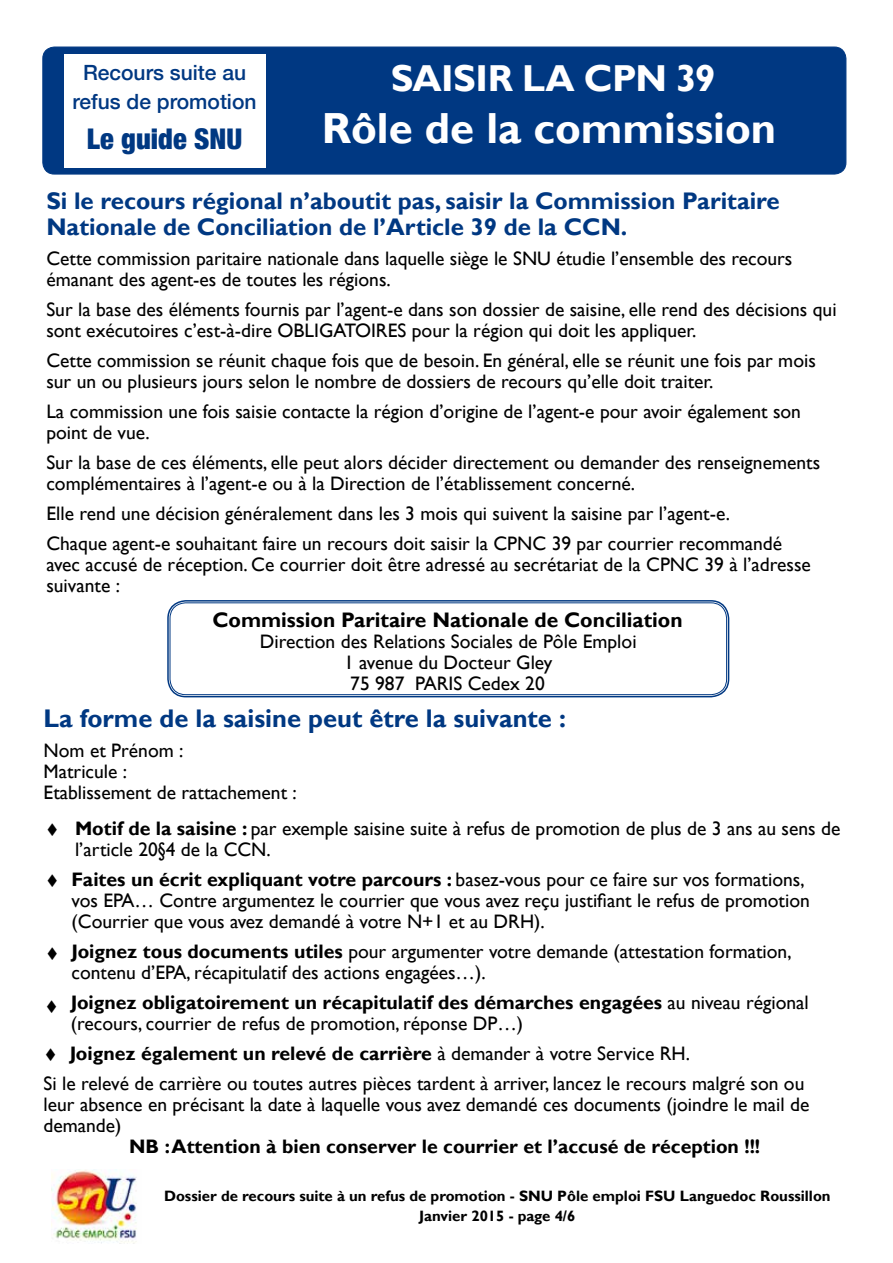
<style>
.page{position:relative;width:893px;height:1263px;background:#fff}
.page>*{position:absolute;margin:0;border:0;box-sizing:border-box;transform-origin:0 0}
.t1{font:700 43.5px "Gill Sans";color:#fff}
.t2{font:700 37.5px "Gill Sans";letter-spacing:-.01em;color:#fff}
.t3{font:900 condensed 28.5px "Helvetica Neue";color:#003882}
.t4{font:700 25.5px "Gill Sans";color:#003882}
.t5{font:700 24px/25.5px "Gill Sans";color:#003882}
.t6{font:700 21px "Gill Sans";color:#000}
.t7{font:500 21px/28.5px "Helvetica Neue";color:#003882;text-align:center}
.t8{font:19.5px/21px "Gill Sans";color:#000}
.t9{font:700 19.5px "Gill Sans";color:#000}
.t10{font:700 15px/19.5px "Gill Sans";color:#000;text-align:center}
.s1{font-weight:700}
</style>
<div class="page">
<div style="left:167px;top:600px;width:562px;height:97px;border:2px solid #003882;border-radius:18px"></div>
<div style="left:170px;top:603px;width:557px;height:92px;border:1px solid #003882;border-radius:16px"></div>
<div style="left:43px;top:47px;width:803px;height:127px;background:#003882;border-radius:11px"></div>
<div style="left:43px;top:48px;width:802px;height:125px;border:1px solid #003882;border-radius:11px"></div>
<div style="left:64px;top:55px;width:201px;height:113px;background:#fff"></div>
<img style="left:51px;top:1169px;width:86px;height:75px">
<p class="t7" style="left:73px;top:58px;width:186px">Recours suite au refus de promotion</p>
<h3 class="t3" style="left:87px;top:115px;width:157px">Le guide SNU</h3>
<h2 class="t2" style="left:391px;top:56px;width:326px">saisir la CPN 39</h2>
<h1 class="t1" style="left:322px;top:102px;width:456px">Rôle de la commission</h1>
<p class="t5" style="left:46px;top:189px;width:735px">Si le recours régional n’aboutit pas, saisir la Commission Paritaire<br>Nationale de Conciliation de l’Article 39 de la CCN.</p>
<p class="t8" style="left:46px;top:248px;width:748px">Cette commission paritaire nationale dans laquelle siège le SNU étudie l’ensemble des recours émanant des agent-es de toutes les régions.</p>
<p class="t8" style="left:46px;top:299px;width:792px">Sur la base des éléments fournis par l’agent-e dans son dossier de saisine, elle rend des décisions qui sont exécutoires c’est-à-dire OBLIGATOIRES pour la région qui doit les appliquer.</p>
<p class="t8" style="left:46px;top:350px;width:771px">Cette commission se réunit chaque fois que de besoin. En général, elle se réunit une fois par mois sur un ou plusieurs jours selon le nombre de dossiers de recours qu’elle doit traiter.</p>
<p class="t8" style="left:46px;top:401px;width:756px">La commission une fois saisie contacte la région d’origine de l’agent-e pour avoir également son point de vue.</p>
<p class="t8" style="left:46px;top:452px;width:775px">Sur la base de ces éléments, elle peut alors décider directement ou demander des renseignements complémentaires à l’agent-e ou à la Direction de l’établissement concerné.</p>
<p class="t8" style="left:46px;top:499px;width:737px;line-height:30px">Elle rend une décision généralement dans les 3 mois qui suivent la saisine par l’agent-e.<br>Chaque agent-e souhaitant faire un recours doit saisir la CPNC 39 par courrier recommandé</p>
<p class="t8" style="left:46px;top:554px;width:766px">avec accusé de réception. Ce courrier doit être adressé au secrétariat de la CPNC 39 à l’adresse suivante :</p>
<p class="t6" style="left:212px;top:607px;width:472px">Commission Paritaire Nationale de Conciliation</p>
<p class="t8" style="left:260px;top:631px;width:378px;text-align:center">Direction des Relations Sociales de Pôle Emploi<br>1 avenue du Docteur Gley<br>75 987 PARIS Cedex 20</p>
<h3 class="t4" style="left:44px;top:703px;width:524px">La forme de la saisine peut être la suivante :</h3>
<p class="t8" style="left:44px;top:740px;width:255px">Nom et Prénom :<br>Matricule :<br>Etablissement de rattachement :</p>
<p class="t8" style="left:75px;top:818px;width:767px"><span class="s1">Motif de la saisine :</span> par exemple saisine suite à refus de promotion de plus de 3 ans au sens de l’article 20§4 de la CCN.</p>
<p class="t8" style="left:72px;top:869px;width:740px"><span class="s1">Faites un écrit expliquant votre parcours :</span> basez-vous pour ce faire sur vos formations, vos EPA… Contre argumentez le courrier que vous avez reçu justifiant le refus de promotion (Courrier que vous avez demandé à votre N+1 et au DRH).</p>
<p class="t8" style="left:72px;top:941px;width:721px"><span class="s1">Joignez tous documents utiles</span> pour argumenter votre demande (attestation formation, contenu d’EPA, récapitulatif des actions engagées…).</p>
<p class="t8" style="left:71px;top:992px;width:739px"><span class="s1">Joignez obligatoirement un récapitulatif des démarches engagées</span> au niveau régional (recours, courrier de refus de promotion, réponse DP…)</p>
<p class="t8" style="left:44px;top:1038px;width:762px;line-height:30px;text-indent:26px"><span class="s1">Joignez également un relevé de carrière</span> à demander à votre Service RH.<br>Si le relevé de carrière ou toutes autres pièces tardent à arriver, lancez le recours malgré son ou</p>
<p class="t8" style="left:44px;top:1094px;width:767px">leur absence en précisant la date à laquelle vous avez demandé ces documents (joindre le mail de demande)</p>
<p class="t9" style="left:129px;top:1134px;width:633px">NB : Attention à bien conserver le courrier et l’accusé de réception !!!</p>
<p class="t10" style="left:164px;top:1187px;width:668px">Dossier de recours suite à un refus de promotion - SNU Pôle emploi FSU Languedoc Roussillon<br>Janvier 2015 - page 4/6</p>
</div>
